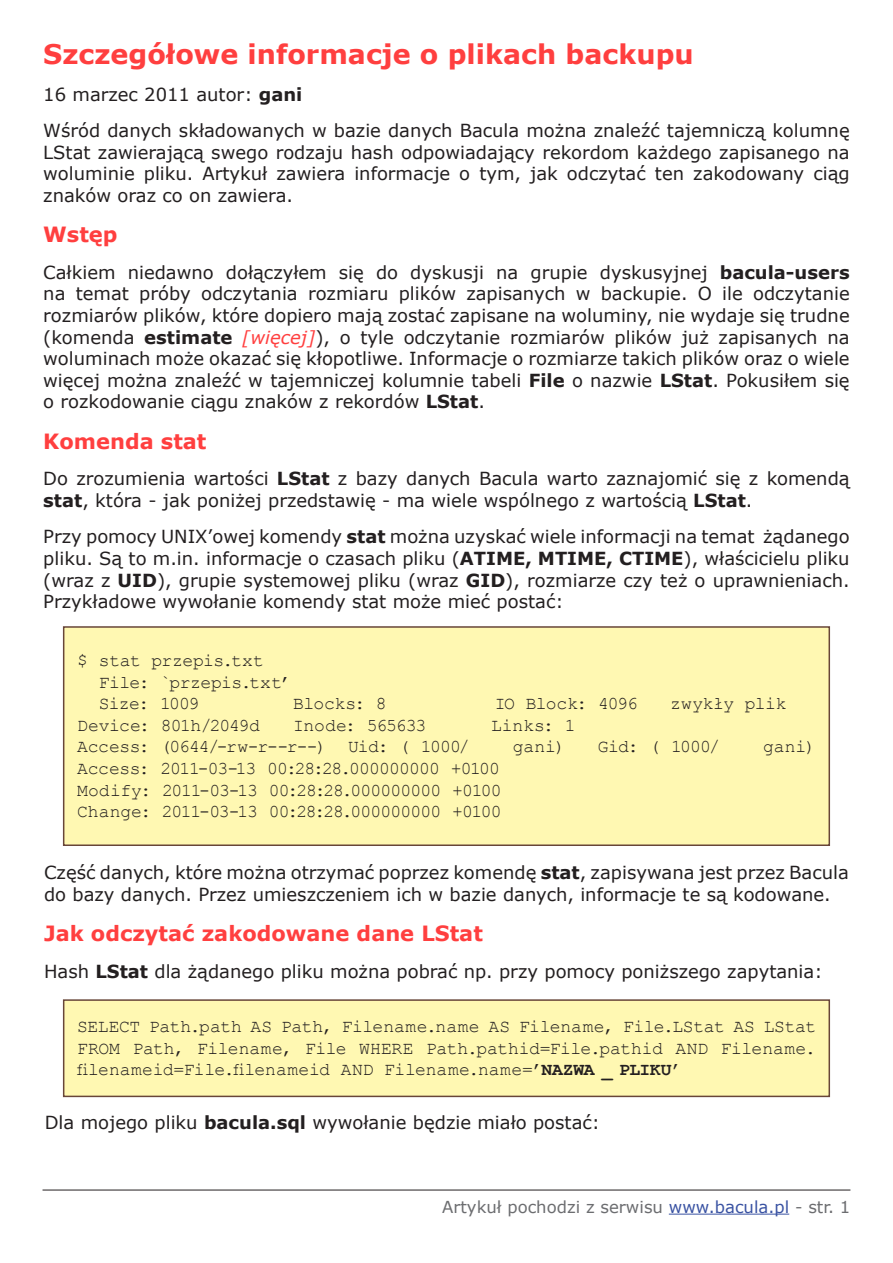
<style>
.page{position:relative;width:893px;height:1263px;background:#fff}
.page>*{position:absolute;margin:0;border:0;box-sizing:border-box;transform-origin:0 0}
.tytul{font:700 27px "Verdana";color:#ff3f3f}
.Nagłówek_2{font:700 21px "Verdana";color:#ff3f3f}
.Normalny__Web{font:18px/21.6px "Verdana";color:#231f20;text-align:justify}
.w_ramce{font:18px/21.6px "Courier New";letter-spacing:-.035em;color:#231f20;text-align:justify}
.t1{font:16.5px "Verdana";color:#6c6d70}
.s1{font-weight:700}
.s2{font-style:italic;color:#ff3f3f}
.s3{color:#3a53a3}
</style>
<div class="page">
<hr style="left:43px;top:1190px;width:807px;height:1px;background:#231f20">
<hr style="left:669px;top:1213px;width:120px;height:1px;background:#3a53a3">
<div style="left:64px;top:627px;width:765px;height:218px;background:#fff8b2"></div>
<div style="left:63px;top:626px;width:767px;height:220px;border:2px solid #684639"></div>
<div style="left:64px;top:1000px;width:765px;height:96px;background:#fff8b2"></div>
<div style="left:63px;top:999px;width:767px;height:98px;border:2px solid #684639"></div>
<p class="tytul" style="left:43px;top:37px;width:652px">Szczegółowe informacje o plikach backupu</p>
<p class="Normalny__Web" style="left:43px;top:83px;width:261px">16 marzec 2011 autor: <span class="s1">gani</span></p>
<p class="Normalny__Web" style="left:43px;top:119px;width:808px">Wśród danych składowanych w bazie danych Bacula można znaleźć tajemniczą kolumnę LStat zawierającą swego rodzaju hash odpowiadający rekordom każdego zapisanego na woluminie pliku. Artykuł zawiera informacje o tym, jak odczytać ten zakodowany ciąg znaków oraz co on zawiera.</p>
<p class="Nagłówek_2" style="left:43px;top:221px;width:76px">Wstęp</p>
<p class="Normalny__Web" style="left:43px;top:261px;width:808px">Całkiem niedawno dołączyłem się do dyskusji na grupie dyskusyjnej <span class="s1">bacula-users </span>na temat próby odczytania rozmiaru plików zapisanych w backupie. O ile odczytanie rozmiarów plików, które dopiero mają zostać zapisane na woluminy, nie wydaje się trudne (komenda <span class="s1">estimate</span> <span class="s2">[więcej]</span>), o tyle odczytanie rozmiarów plików już zapisanych na woluminach może okazać się kłopotliwe. Informacje o rozmiarze takich plików oraz o wiele więcej można znaleźć w tajemniczej kolumnie tabeli <span class="s1">File</span> o nazwie <span class="s1">LStat</span>. Pokusiłem się o rozkodowanie ciągu znaków z rekordów <span class="s1">LStat</span>.</p>
<p class="Nagłówek_2" style="left:43px;top:428px;width:165px">Komenda stat</p>
<p class="Normalny__Web" style="left:43px;top:467px;width:808px">Do zrozumienia wartości <span class="s1">LStat</span> z bazy danych Bacula warto zaznajomić się z komendą <span class="s1">stat</span>, która - jak poniżej przedstawię - ma wiele wspólnego z wartością <span class="s1">LStat</span>.</p>
<p class="Normalny__Web" style="left:43px;top:525px;width:808px">Przy pomocy UNIX’owej komendy <span class="s1">stat</span> można uzyskać wiele informacji na temat żądanego pliku. Są to m.in. informacje o czasach pliku (<span class="s1">ATIME, MTIME, CTIME</span>), właścicielu pliku (wraz z <span class="s1">UID</span>), grupie systemowej pliku (wraz <span class="s1">GID</span>), rozmiarze czy też o uprawnieniach.<br>Przykładowe wywołanie komendy stat może mieć postać:</p>
<p class="w_ramce" style="left:77px;top:649px;width:188px">$ stat przepis.txt</p>
<p class="w_ramce" style="left:99px;top:671px;width:194px">File: `przepis.txt’</p>
<p class="w_ramce" style="left:99px;top:692px;width:102px">Size: 1009</p>
<p class="w_ramce" style="left:293px;top:692px;width:95px">Blocks: 8</p>
<p class="w_ramce" style="left:495px;top:692px;width:145px">IO Block: 4096</p>
<p class="w_ramce" style="left:670px;top:692px;width:118px">zwykły plik</p>
<p class="w_ramce" style="left:77px;top:714px;width:184px">Device: 801h/2049d</p>
<p class="w_ramce" style="left:293px;top:714px;width:135px">Inode: 565633</p>
<p class="w_ramce" style="left:491px;top:714px;width:86px">Links: 1</p>
<p class="w_ramce" style="left:77px;top:735px;width:394px">Access: (0644/-rw-r--r--) Uid: ( 1000/</p>
<p class="w_ramce" style="left:513px;top:735px;width:54px">gani)</p>
<p class="w_ramce" style="left:598px;top:735px;width:124px">Gid: ( 1000/</p>
<p class="w_ramce" style="left:763px;top:735px;width:54px">gani)</p>
<p class="w_ramce" style="left:77px;top:757px;width:424px">Access: 2011-03-13 00:28:28.000000000 +0100</p>
<p class="w_ramce" style="left:77px;top:779px;width:426px">Modify: 2011-03-13 00:28:28.000000000 +0100</p>
<p class="w_ramce" style="left:77px;top:800px;width:426px">Change: 2011-03-13 00:28:28.000000000 +0100</p>
<p class="Normalny__Web" style="left:44px;top:861px;width:806px">Część danych, które można otrzymać poprzez komendę <span class="s1">stat</span>, zapisywana jest przez Bacula do bazy danych. Przez umieszczeniem ich w bazie danych, informacje te są kodowane.</p>
<p class="Nagłówek_2" style="left:44px;top:920px;width:440px">Jak odczytać zakodowane dane LStat</p>
<p class="Normalny__Web" style="left:44px;top:960px;width:780px">Hash <span class="s1">LStat</span> dla żądanego pliku można pobrać np. przy pomocy poniższego zapytania:</p>
<p class="w_ramce" style="left:77px;top:1015px;width:740px">SELECT Path.path AS Path, Filename.name AS Filename, File.LStat AS LStat FROM Path, Filename, File WHERE Path.pathid=File.pathid AND Filename. filenameid=File.filenameid AND Filename.name=’<span class="s1">NAZWA _ PLIKU</span>’</p>
<p class="Normalny__Web" style="left:45px;top:1110px;width:557px">Dla mojego pliku <span class="s1">bacula.sql</span> wywołanie będzie miało postać:</p>
<p class="t1" style="left:442px;top:1196px;width:410px">Artykuł pochodzi z serwisu <span class="s3">www.bacula.pl</span> - str. 1</p>
</div>
